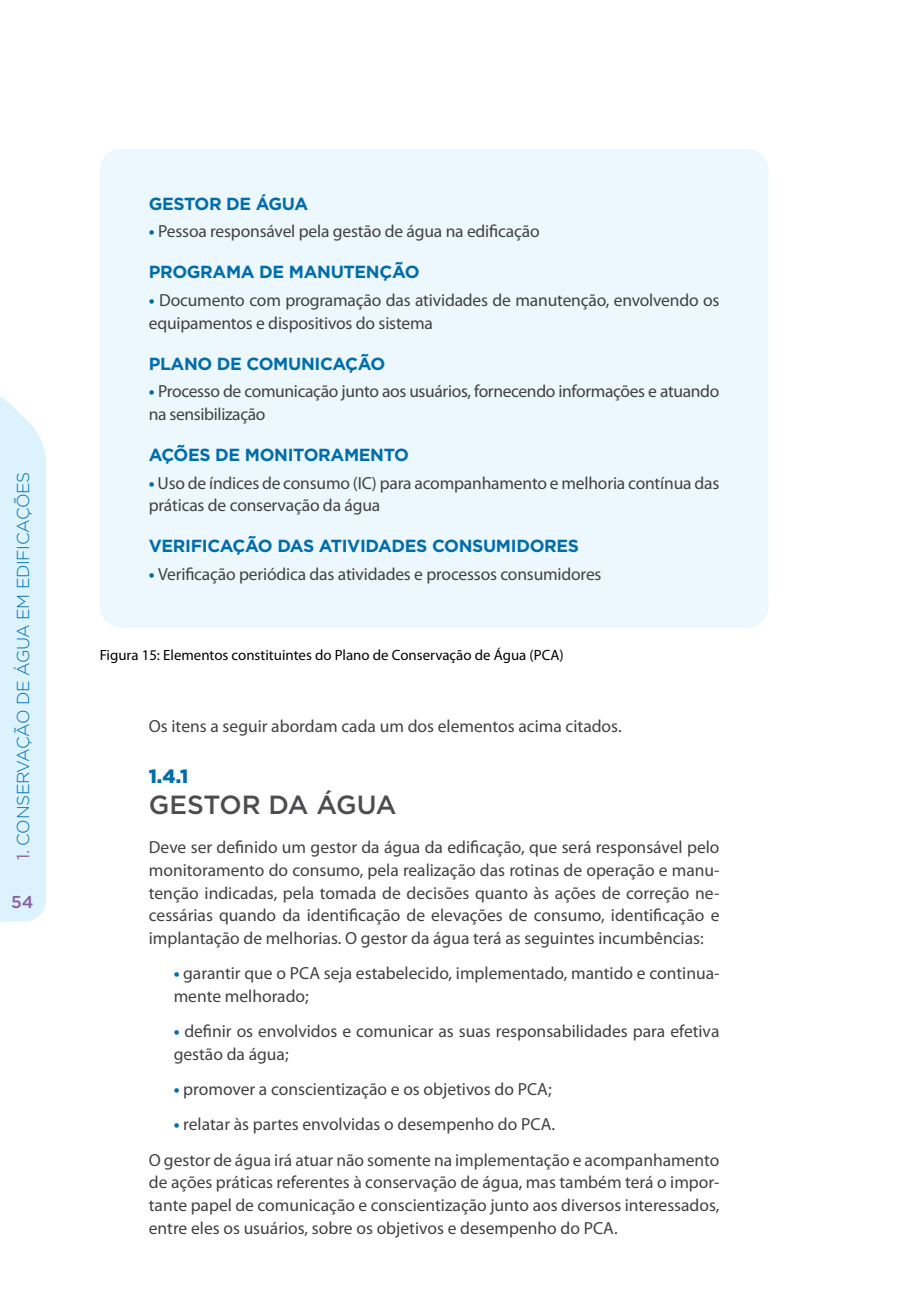
<style>
.page{position:relative;width:918px;height:1315px;background:#fff}
.page>*{position:absolute;margin:0;border:0;box-sizing:border-box;transform-origin:0 0}
.t1{font:500 26.25px "Gotham";letter-spacing:-.015em;color:#4d4d4f}
.t2{font:900 19.25px "Gotham";color:#006dab}
.t3{font:17.5px/22.8px "Myriad Pro";letter-spacing:-.005em;color:#414042}
.t4{font:700 17.5px "Gotham";letter-spacing:-.02em;color:#006dab}
.t5{font:300 17.15px "Gotham";letter-spacing:-.02em;color:#006dab}
.t6{font:500 17.15px "Gotham";color:#8760a0}
.t7{font:14.88px "Myriad Pro";color:#000}
.s1{font-weight:400;color:#8760a0}
.s2{font-weight:700;color:#006dab}
</style>
<div class="page">
<div style="left:0;top:396px;width:46px;height:525px;background:#dcf2fd"></div>
<div style="left:100px;top:149px;width:668px;height:479px;background:#ecf8fe;border-radius:21px"></div>
<p class="t5" style="left:12px;top:860px;width:390px;rotate:-90deg"><span class="s1">1.</span> CONSERVAÇÃO DE ÁGUA EM EDIFICAÇÕES</p>
<p class="t6" style="left:11px;top:890px;width:24px">54</p>
<p class="t4" style="left:149px;top:192px;width:161px">GESTOR DE ÁGUA</p>
<p class="t3" style="left:149px;top:220px;width:392px"><span class="s2">•</span> Pessoa responsável pela gestão de água na edificação</p>
<p class="t4" style="left:149px;top:260px;width:272px">PROGRAMA DE MANUTENÇÃO</p>
<p class="t3" style="left:149px;top:288px;width:572px"><span class="s2">•</span> Documento com programação das atividades de manutenção, envolvendo os equipamentos e dispositivos do sistema</p>
<p class="t4" style="left:149px;top:352px;width:238px">PLANO DE COMUNICAÇÃO</p>
<p class="t3" style="left:149px;top:380px;width:572px"><span class="s2">•</span> Processo de comunicação junto aos usuários, fornecendo informações e atuando na sensibilização</p>
<p class="t4" style="left:149px;top:443px;width:262px">AÇÕES DE MONITORAMENTO</p>
<p class="t3" style="left:149px;top:471px;width:572px"><span class="s2">•</span> Uso de índices de consumo (IC) para acompanhamento e melhoria contínua das práticas de conservação da água</p>
<p class="t4" style="left:149px;top:534px;width:432px">VERIFICAÇÃO DAS ATIVIDADES CONSUMIDORES</p>
<p class="t3" style="left:149px;top:562px;width:454px"><span class="s2">•</span> Verificação periódica das atividades e processos consumidores</p>
<p class="t7" style="left:100px;top:646px;width:465px">Figura 15: Elementos constituintes do Plano de Conservação de Água (PCA)</p>
<p class="t3" style="left:149px;top:714px;width:474px">Os itens a seguir abordam cada um dos elementos acima citados.</p>
<p class="t2" style="left:149px;top:763px;width:41px">1.4.1</p>
<h1 class="t1" style="left:149px;top:788px;width:249px">GESTOR DA ÁGUA</h1>
<p class="t3" style="left:149px;top:835px;width:572px;text-align:justify">Deve ser definido um gestor da água da edificação, que será responsável pelo monitoramento do consumo, pela realização das rotinas de operação e manu&shy;tenção indicadas, pela tomada de decisões quanto às ações de correção ne&shy;cessárias quando da identificação de elevações de consumo, identificação e implantação de melhorias. O gestor da água terá as seguintes incumbências:</p>
<p class="t3" style="left:174px;top:962px;width:547px"><span class="s2">•</span> garantir que o PCA seja estabelecido, implementado, mantido e continua&shy;mente melhorado;</p>
<p class="t3" style="left:174px;top:1019px;width:547px"><span class="s2">•</span> definir os envolvidos e comunicar as suas responsabilidades para efetiva gestão da água;</p>
<p class="t3" style="left:174px;top:1077px;width:379px"><span class="s2">•</span> promover a conscientização e os objetivos do PCA;</p>
<p class="t3" style="left:149px;top:1106px;width:572px;line-height:35.2px;text-indent:25px"><span class="s2">•</span> relatar às partes envolvidas o desempenho do PCA.<br>O gestor de água irá atuar não somente na implementação e acompanhamento</p>
<p class="t3" style="left:149px;top:1170px;width:572px;text-align:justify">de ações práticas referentes à conservação de água, mas também terá o impor&shy;tante papel de comunicação e conscientização junto aos diversos interessados, entre eles os usuários, sobre os objetivos e desempenho do PCA.</p>
</div>
